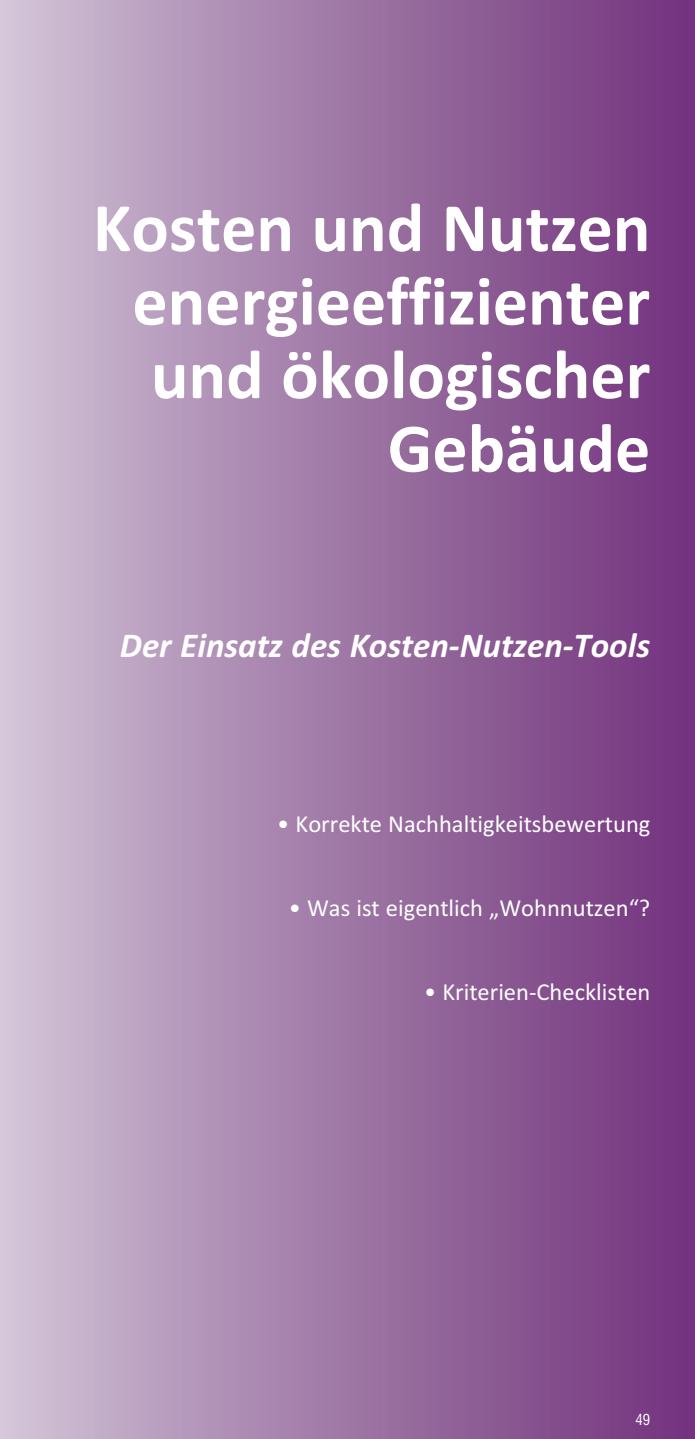
<style>
.page{position:relative;width:695px;height:1439px;background:#fff}
.page>*{position:absolute;margin:0;border:0;box-sizing:border-box;transform-origin:0 0}
.t1{font:700 70px/73.5px "Calibri";color:#fff;text-align:right}
.t2{font:italic 700 35px "Calibri";color:#fff}
.t3{font:24.5px "Calibri";color:#fff}
.t4{font:condensed 14.88px "Swiss 721 BT";color:#fff}
</style>
<div class="page">
<div style="left:0;top:0;width:694px;height:1439px;background:linear-gradient(to right,#d1c2d5,#70307a)"></div>
<h1 class="t1" style="left:93px;top:197px;width:559px">Kosten und Nutzen energieeffizienter und ökologischer<br>Gebäude</h1>
<h2 class="t2" style="left:120px;top:624px;width:531px">Der Einsatz des Kosten-Nutzen-Tools</h2>
<p class="t3" style="left:277px;top:815px;width:374px">• Korrekte Nachhaltigkeitsbewertung</p>
<p class="t3" style="left:289px;top:899px;width:363px">• Was ist eigentlich „Wohnnutzen“?</p>
<p class="t3" style="left:424px;top:983px;width:228px">• Kriterien-Checklisten</p>
<p class="t4" style="left:635px;top:1413px;width:16px">49</p>
</div>
